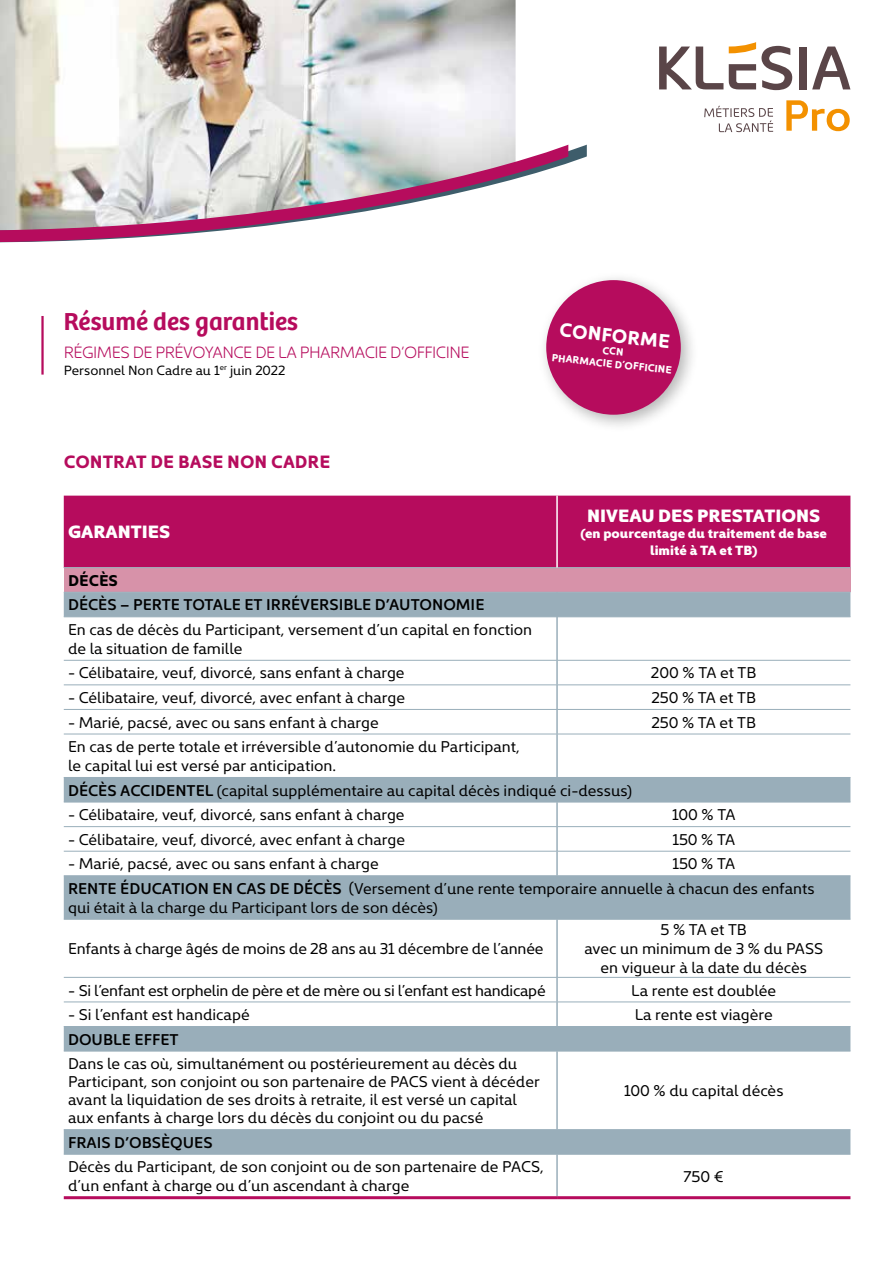
<style>
.page{position:relative;width:893px;height:1263px;background:#fff}
.page>*{position:absolute;margin:0;border:0;box-sizing:border-box;transform-origin:0 0}
.Titre{font:600 25.5px "Bree";color:#b60c5d}
.t1{font:700 19.5px "Kyrial Display Pro";color:#fff}
.texte{font:900 18px "Kyrial Display Pro";color:#fff}
.texte-2{font:700 18px "Kyrial Display Pro";color:#b60c5d}
.Titre-2{font:300 16.5px "Kyrial Display Pro";letter-spacing:-.03em;color:#b60c5d}
.texte-3{font:15.75px/18.9px "Kyrial Display Pro";color:#000}
.texte-4{font:600 15.75px "Kyrial Display Pro";color:#000}
.texte-5{font:15.75px "Kyrial Display Pro";letter-spacing:-.02em;color:#000}
.texte-6{font:700 15.75px "Kyrial Display Pro";color:#000}
.texte-7{font:900 13.5px/16.5px "Kyrial Display Pro";color:#fff;text-align:center}
.Titre-3{font:13.5px "Kyrial Display Pro";color:#000}
.t2{font:700 10.5px/12.6px "Kyrial Display Pro";color:#fff;text-align:center}
.s1{font-weight:600}
</style>
<div class="page">
<div style="left:64px;top:496px;width:786px;height:71px;background:#b60c5d"></div>
<div style="left:64px;top:568px;width:786px;height:24px;background:#d792a9"></div>
<div style="left:64px;top:593px;width:786px;height:23px;background:#99aeba"></div>
<svg style="left:64px;top:778px;width:786px;height:376px"></svg>
<hr style="left:556px;top:592px;width:2px;height:25px;background:#99aeba">
<hr style="left:556px;top:617px;width:2px;height:43px;background:#99aeba">
<hr style="left:556px;top:660px;width:2px;height:25px;background:#99aeba">
<hr style="left:556px;top:685px;width:2px;height:24px;background:#99aeba">
<hr style="left:556px;top:710px;width:2px;height:24px;background:#99aeba">
<hr style="left:556px;top:734px;width:2px;height:43px;background:#99aeba">
<hr style="left:556px;top:802px;width:2px;height:24px;background:#99aeba">
<hr style="left:556px;top:827px;width:2px;height:24px;background:#99aeba">
<hr style="left:556px;top:851px;width:2px;height:24px;background:#99aeba">
<hr style="left:556px;top:919px;width:2px;height:58px;background:#99aeba">
<hr style="left:556px;top:977px;width:2px;height:25px;background:#99aeba">
<hr style="left:556px;top:1002px;width:2px;height:24px;background:#99aeba">
<hr style="left:556px;top:1051px;width:2px;height:78px;background:#99aeba">
<hr style="left:556px;top:1154px;width:2px;height:42px;background:#99aeba">
<hr style="left:64px;top:592px;width:493px;height:1px;background:#99aeba">
<hr style="left:557px;top:592px;width:293px;height:1px;background:#99aeba">
<hr style="left:64px;top:616px;width:493px;height:1px;background:#99aeba">
<hr style="left:557px;top:616px;width:293px;height:1px;background:#99aeba">
<hr style="left:64px;top:660px;width:493px;height:1px;background:#99aeba">
<hr style="left:557px;top:660px;width:293px;height:1px;background:#99aeba">
<hr style="left:64px;top:685px;width:493px;height:1px;background:#99aeba">
<hr style="left:557px;top:685px;width:293px;height:1px;background:#99aeba">
<hr style="left:64px;top:709px;width:493px;height:1px;background:#99aeba">
<hr style="left:557px;top:709px;width:293px;height:1px;background:#99aeba">
<hr style="left:64px;top:734px;width:493px;height:1px;background:#99aeba">
<hr style="left:557px;top:734px;width:293px;height:1px;background:#99aeba">
<hr style="left:64px;top:777px;width:493px;height:1px;background:#99aeba">
<hr style="left:557px;top:777px;width:293px;height:1px;background:#99aeba">
<hr style="left:64px;top:802px;width:493px;height:1px;background:#99aeba">
<hr style="left:557px;top:802px;width:293px;height:1px;background:#99aeba">
<hr style="left:64px;top:826px;width:493px;height:1px;background:#99aeba">
<hr style="left:557px;top:826px;width:293px;height:1px;background:#99aeba">
<hr style="left:64px;top:851px;width:493px;height:1px;background:#99aeba">
<hr style="left:557px;top:851px;width:293px;height:1px;background:#99aeba">
<hr style="left:64px;top:875px;width:493px;height:1px;background:#99aeba">
<hr style="left:557px;top:875px;width:293px;height:1px;background:#99aeba">
<hr style="left:64px;top:919px;width:493px;height:1px;background:#99aeba">
<hr style="left:557px;top:919px;width:293px;height:1px;background:#99aeba">
<hr style="left:64px;top:977px;width:493px;height:1px;background:#99aeba">
<hr style="left:557px;top:977px;width:293px;height:1px;background:#99aeba">
<hr style="left:64px;top:1002px;width:493px;height:1px;background:#99aeba">
<hr style="left:557px;top:1002px;width:293px;height:1px;background:#99aeba">
<hr style="left:64px;top:1026px;width:493px;height:1px;background:#99aeba">
<hr style="left:557px;top:1026px;width:293px;height:1px;background:#99aeba">
<hr style="left:64px;top:1051px;width:493px;height:1px;background:#99aeba">
<hr style="left:557px;top:1051px;width:293px;height:1px;background:#99aeba">
<hr style="left:64px;top:1129px;width:493px;height:1px;background:#99aeba">
<hr style="left:557px;top:1129px;width:293px;height:1px;background:#99aeba">
<hr style="left:64px;top:1154px;width:493px;height:1px;background:#99aeba">
<hr style="left:557px;top:1154px;width:293px;height:1px;background:#99aeba">
<hr style="left:64px;top:567px;width:493px;height:1px;background:#99aeba">
<hr style="left:557px;top:567px;width:293px;height:1px;background:#99aeba">
<hr style="left:556px;top:496px;width:2px;height:71px;background:#fff">
<hr style="left:64px;top:1196px;width:493px;height:3px;background:#b60c5d">
<hr style="left:557px;top:1196px;width:293px;height:3px;background:#b60c5d">
<img style="left:0;top:0;width:516px;height:145px">
<svg style="left:568px;top:145px;width:19px;height:18px"></svg>
<svg style="left:0;top:145px;width:568px;height:97px"></svg>
<svg style="left:659px;top:47px;width:64px;height:42px"></svg>
<div style="left:799px;top:47px;width:8px;height:42px;background:#5a4548"></div>
<svg style="left:812px;top:47px;width:38px;height:42px"></svg>
<svg style="left:729px;top:42px;width:64px;height:48px"></svg>
<svg style="left:786px;top:100px;width:64px;height:31px"></svg>
<svg style="left:704px;top:106px;width:69px;height:26px"></svg>
<hr style="left:41px;top:316px;width:3px;height:59px;background:#b60c5d">
<div style="left:537px;top:271px;width:162px;height:162px;background:#000;opacity:.3"></div>
<div style="left:546px;top:280px;width:135px;height:135px;background:#b60c5d;border-radius:50%"></div>
<p class="Titre" style="left:64px;top:302px;width:236px">Résumé des garanties</p>
<p class="Titre-2" style="left:64px;top:340px;width:407px">RÉGIMES DE PRÉVOYANCE DE LA PHARMACIE D’OFFICINE</p>
<p class="Titre-3" style="left:64px;top:361px;width:223px">Personnel Non Cadre au 1<sup>er</sup> juin 2022</p>
<p class="texte-2" style="left:64px;top:449px;width:268px">CONTRAT DE BASE NON CADRE</p>
<p class="texte" style="left:68px;top:518px;width:104px">GARANTIES</p>
<p class="t1" style="left:561px;top:316px;width:113px;rotate:6deg">CONFORME</p>
<p class="t2" style="left:554px;top:338px;width:122px;rotate:6deg">CCN<br>PHARMACIE D’OFFICINE</p>
<p class="texte" style="left:587px;top:502px;width:235px">NIVEAU DES PRESTATIONS</p>
<p class="texte-7" style="left:580px;top:524px;width:248px">(en pourcentage du traitement de base limité à TA et TB)</p>
<p class="texte-6" style="left:68px;top:569px;width:52px">DÉCÈS</p>
<p class="texte-4" style="left:68px;top:594px;width:418px">DÉCÈS – PERTE TOTALE ET IRRÉVERSIBLE D’AUTONOMIE</p>
<p class="texte-3" style="left:68px;top:619px;width:466px">En cas de décès du Participant, versement d’un capital en fonction de la situation de famille</p>
<p class="texte-3" style="left:68px;top:663px;width:338px">- Célibataire, veuf, divorcé, sans enfant à charge</p>
<p class="texte-3" style="left:651px;top:663px;width:107px">200 % TA et TB</p>
<p class="texte-3" style="left:68px;top:687px;width:339px">- Célibataire, veuf, divorcé, avec enfant à charge</p>
<p class="texte-3" style="left:651px;top:687px;width:106px">250 % TA et TB</p>
<p class="texte-3" style="left:68px;top:712px;width:312px">- Marié, pacsé, avec ou sans enfant à charge</p>
<p class="texte-3" style="left:651px;top:712px;width:106px">250 % TA et TB</p>
<p class="texte-3" style="left:68px;top:736px;width:453px">En cas de perte totale et irréversible d’autonomie du Participant, le capital lui est versé par anticipation.</p>
<p class="texte-3" style="left:68px;top:780px;width:566px"><span class="s1">DÉCÈS ACCIDENTEL</span> (capital supplémentaire au capital décès indiqué ci-dessus)</p>
<p class="texte-3" style="left:68px;top:804px;width:338px">- Célibataire, veuf, divorcé, sans enfant à charge</p>
<p class="texte-3" style="left:672px;top:804px;width:65px">100 % TA</p>
<p class="texte-3" style="left:68px;top:829px;width:339px">- Célibataire, veuf, divorcé, avec enfant à charge</p>
<p class="texte-3" style="left:672px;top:829px;width:64px">150 % TA</p>
<p class="texte-3" style="left:68px;top:854px;width:312px">- Marié, pacsé, avec ou sans enfant à charge</p>
<p class="texte-3" style="left:672px;top:854px;width:64px">150 % TA</p>
<p class="texte-3" style="left:68px;top:878px;width:748px"><span class="s1">RENTE ÉDUCATION EN CAS DE DÉCÈS</span> (Versement d’une rente temporaire annuelle à chacun des enfants qui était à la charge du Participant lors de son décès)</p>
<p class="texte-3" style="left:68px;top:938px;width:477px">Enfants à charge âgés de moins de 28 ans au 31 décembre de l’année</p>
<p class="texte-3" style="left:584px;top:919px;width:240px;text-align:center">5 % TA et TB<br>avec un minimum de 3 % du PASS en vigueur à la date du décès</p>
<p class="texte-5" style="left:68px;top:979px;width:479px">- Si l’enfant est orphelin de père et de mère ou si l’enfant est handicapé</p>
<p class="texte-3" style="left:631px;top:980px;width:147px">La rente est doublée</p>
<p class="texte-3" style="left:68px;top:1004px;width:183px">- Si l’enfant est handicapé</p>
<p class="texte-3" style="left:635px;top:1004px;width:140px">La rente est viagère</p>
<p class="texte-4" style="left:68px;top:1028px;width:112px">DOUBLE EFFET</p>
<p class="texte-3" style="left:68px;top:1054px;width:473px;line-height:18px">Dans le cas où, simultanément ou postérieurement au décès du Participant, son conjoint ou son partenaire de PACS vient à décéder avant la liquidation de ses droits à retraite, il est versé un capital aux enfants à charge lors du décès du conjoint ou du pacsé</p>
<p class="texte-3" style="left:624px;top:1080px;width:161px">100 % du capital décès</p>
<p class="texte-4" style="left:68px;top:1131px;width:146px">FRAIS D’OBSÈQUES</p>
<p class="texte-3" style="left:68px;top:1157px;width:477px">Décès du Participant, de son conjoint ou de son partenaire de PACS, d’un enfant à charge ou d’un ascendant à charge</p>
<p class="texte-3" style="left:684px;top:1166px;width:42px">750 €</p>
</div>
